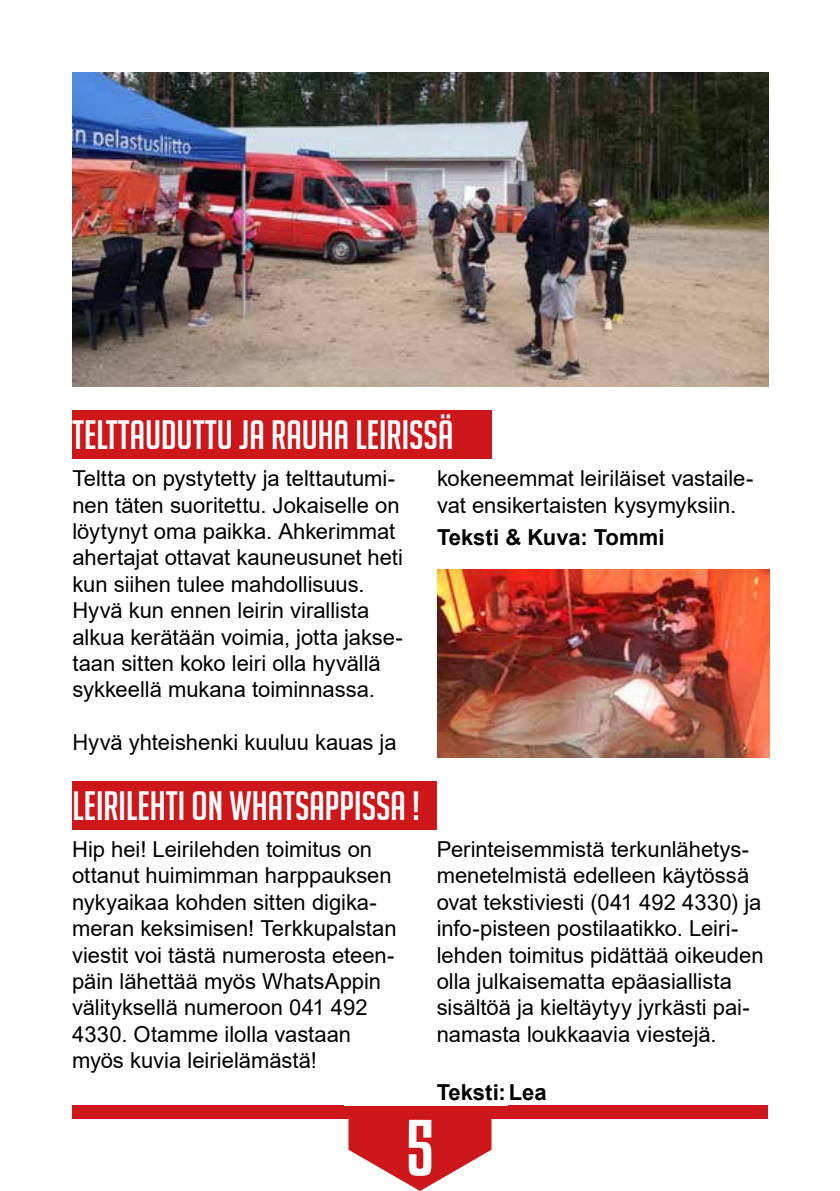
<style>
.page{position:relative;width:840px;height:1191px;background:#fff}
.page>*{position:absolute;margin:0;border:0;box-sizing:border-box;transform-origin:0 0}
.t1{font:70px "Kenyan Coffee Rg";color:#fff}
.t2{font:40px "Big Noodle Titling";color:#fff}
.t3{font:22px/26.4px "Arial";letter-spacing:-.005em;color:#000}
.t4{font:700 22px "Arial";color:#000}
</style>
<div class="page">
<div style="left:72px;top:1106px;width:695px;height:13px;background:#cd171a"></div>
<svg style="left:348px;top:1119px;width:143px;height:72px"></svg>
<div style="left:72px;top:410px;width:419px;height:49px;background:#cd171a"></div>
<div style="left:72px;top:781px;width:365px;height:48px;background:#cd171a"></div>
<img style="left:437px;top:570px;width:332px;height:187px">
<img style="left:72px;top:73px;width:695px;height:314px">
<h2 class="t2" style="left:72px;top:413px;width:382px">TELTTAUDUTTU JA RAUHA LEIRISSÄ</h2>
<p class="t3" style="left:72px;top:465px;width:332px">Teltta on pystytetty ja telttautumi&shy;nen täten suoritettu. Jokaiselle on löytynyt oma paikka. Ahkerimmat ahertajat ottavat kauneusunet heti kun siihen tulee mahdollisuus.<br>Hyvä kun ennen leirin virallista alkua kerätään voimia, jotta jakse&shy;taan sitten koko leiri olla hyvällä sykkeellä mukana toiminnassa.</p>
<p class="t3" style="left:72px;top:729px;width:325px">Hyvä yhteishenki kuuluu kauas ja</p>
<h2 class="t2" style="left:72px;top:784px;width:349px">LEIRILEHTI ON WHATSAPPISSA !</h2>
<p class="t3" style="left:437px;top:465px;width:318px">kokeneemmat leiriläiset vastaile&shy;vat ensikertaisten kysymyksiin.</p>
<p class="t4" style="left:437px;top:521px;width:229px">Teksti &amp; Kuva: Tommi</p>
<p class="t3" style="left:72px;top:836px;width:326px">Hip hei! Leirilehden toimitus on ottanut huimimman harppauksen nykyaikaa kohden sitten digika&shy;meran keksimisen! Terkkupalstan viestit voi tästä numerosta eteen&shy;päin lähettää myös WhatsAppin välityksellä numeroon 041 492<br>4330. Otamme ilolla vastaan myös kuvia leirielämästä!</p>
<p class="t3" style="left:436px;top:836px;width:328px">Perinteisemmistä terkunlähetys&shy;menetelmistä edelleen käytössä ovat tekstiviesti (041 492 4330) ja info-pisteen postilaatikko. Leiri&shy;lehden toimitus pidättää oikeuden olla julkaisematta epäasiallista sisältöä ja kieltäytyy jyrkästi pai&shy;namasta loukkaavia viestejä.</p>
<p class="t4" style="left:436px;top:1077px;width:112px">Teksti:Lea</p>
<h1 class="t1" style="left:405px;top:1105px;width:30px">5</h1>
</div>
